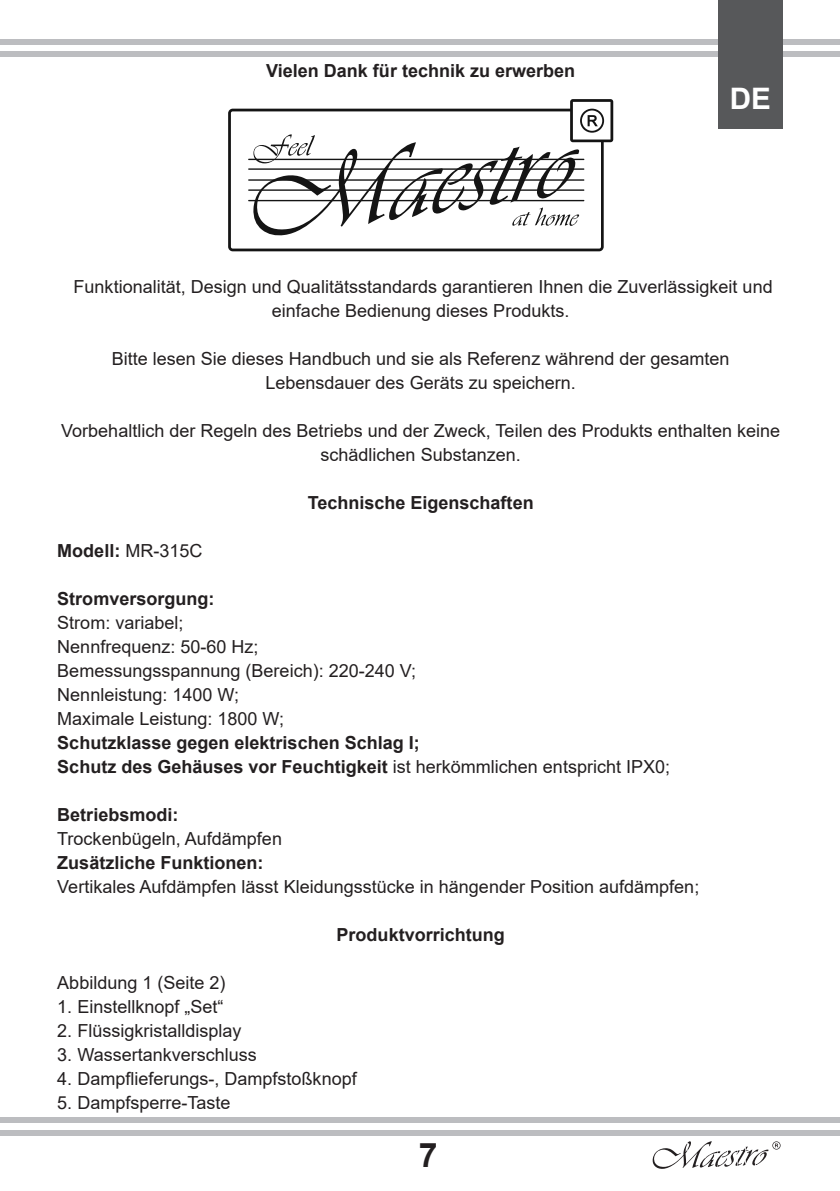
<style>
.page{position:relative;width:840px;height:1191px;background:#fff}
.page>*{position:absolute;margin:0;border:0;box-sizing:border-box;transform-origin:0 0}
.t1{font:700 33.8px "Arial";color:#231f20}
.t2{font:700 29.6px "Arial";color:#fff}
.t3{font:18px/24px "Arial";color:#231f20;text-align:center}
.t4{font:700 18px "Arial";color:#231f20}
.s1{font-weight:400}
</style>
<div class="page">
<div style="left:1px;top:1117px;width:838px;height:5px;background:#bcbdc0"></div>
<div style="left:1px;top:39px;width:838px;height:5px;background:#bcbdc0"></div>
<div style="left:1px;top:1130px;width:838px;height:5px;background:#bcbdc0"></div>
<div style="left:1px;top:51px;width:838px;height:6px;background:#bcbdc0"></div>
<svg style="left:652px;top:1141px;width:128px;height:27px"></svg>
<svg style="left:228px;top:99px;width:385px;height:152px"></svg>
<svg style="left:253px;top:109px;width:350px;height:127px"></svg>
<div style="left:717px;top:0;width:65px;height:129px;background:#57585a"></div>
<p class="t4" style="left:266px;top:58px;width:310px">Vielen Dank für technik zu erwerben</p>
<p class="t2" style="left:729px;top:78px;width:43px">DE</p>
<p class="t3" style="left:74px;top:274px;width:700px">Funktionalität, Design und Qualitätsstandards garantieren Ihnen die Zuverlässigkeit und einfache Bedienung dieses Produkts.</p>
<p class="t3" style="left:112px;top:346px;width:619px">Bitte lesen Sie dieses Handbuch und sie als Referenz während der gesamten<br>Lebensdauer des Geräts zu speichern.</p>
<p class="t3" style="left:61px;top:418px;width:720px">Vorbehaltlich der Regeln des Betriebs und der Zweck, Teilen des Produkts enthalten keine schädlichen Substanzen.</p>
<p class="t4" style="left:307px;top:490px;width:227px">Technische Eigenschaften</p>
<p class="t4" style="left:57px;top:538px;width:146px">Modell: <span class="s1">MR-315С</span></p>
<p class="t4" style="left:57px;top:586px;width:159px">Stromversorgung:</p>
<p class="t3" style="left:57px;top:610px;width:128px">Strom: variabel;</p>
<p class="t3" style="left:57px;top:634px;width:203px">Nennfrequenz: 50-60 Hz;</p>
<p class="t3" style="left:57px;top:658px;width:360px">Bemessungsspannung (Bereich): 220-240 V;</p>
<p class="t3" style="left:57px;top:682px;width:183px">Nennleistung: 1400 W;</p>
<p class="t3" style="left:57px;top:706px;width:228px">Maximale Leistung: 1800 W;</p>
<p class="t4" style="left:57px;top:730px;width:364px">Schutzklasse gegen elektrischen Schlag I;</p>
<p class="t4" style="left:57px;top:754px;width:614px">Schutz des Gehäuses vor Feuchtigkeit <span class="s1">ist herkömmlichen entspricht IPX0;</span></p>
<p class="t4" style="left:57px;top:802px;width:123px">Betriebsmodi:</p>
<p class="t3" style="left:57px;top:826px;width:226px">Trockenbügeln, Aufdämpfen</p>
<p class="t4" style="left:57px;top:850px;width:208px">Zusätzliche Funktionen:</p>
<p class="t3" style="left:57px;top:874px;width:643px">Vertikales Aufdämpfen lässt Kleidungsstücke in hängender Position aufdämpfen;</p>
<p class="t4" style="left:336px;top:922px;width:170px">Produktvorrichtung</p>
<p class="t3" style="left:57px;top:970px;width:170px">Abbildung 1 (Seite 2)</p>
<p class="t3" style="left:57px;top:994px;width:168px">1. Einstellknopf „Set“</p>
<p class="t3" style="left:57px;top:1018px;width:186px">2. Flüssigkristalldisplay</p>
<p class="t3" style="left:57px;top:1042px;width:201px">3. Wassertankverschluss</p>
<p class="t3" style="left:57px;top:1066px;width:301px">4. Dampflieferungs-, Dampfstoßknopf</p>
<p class="t3" style="left:57px;top:1090px;width:175px">5. Dampfsperre-Taste</p>
<h1 class="t1" style="left:418px;top:1131px;width:20px">7</h1>
</div>
